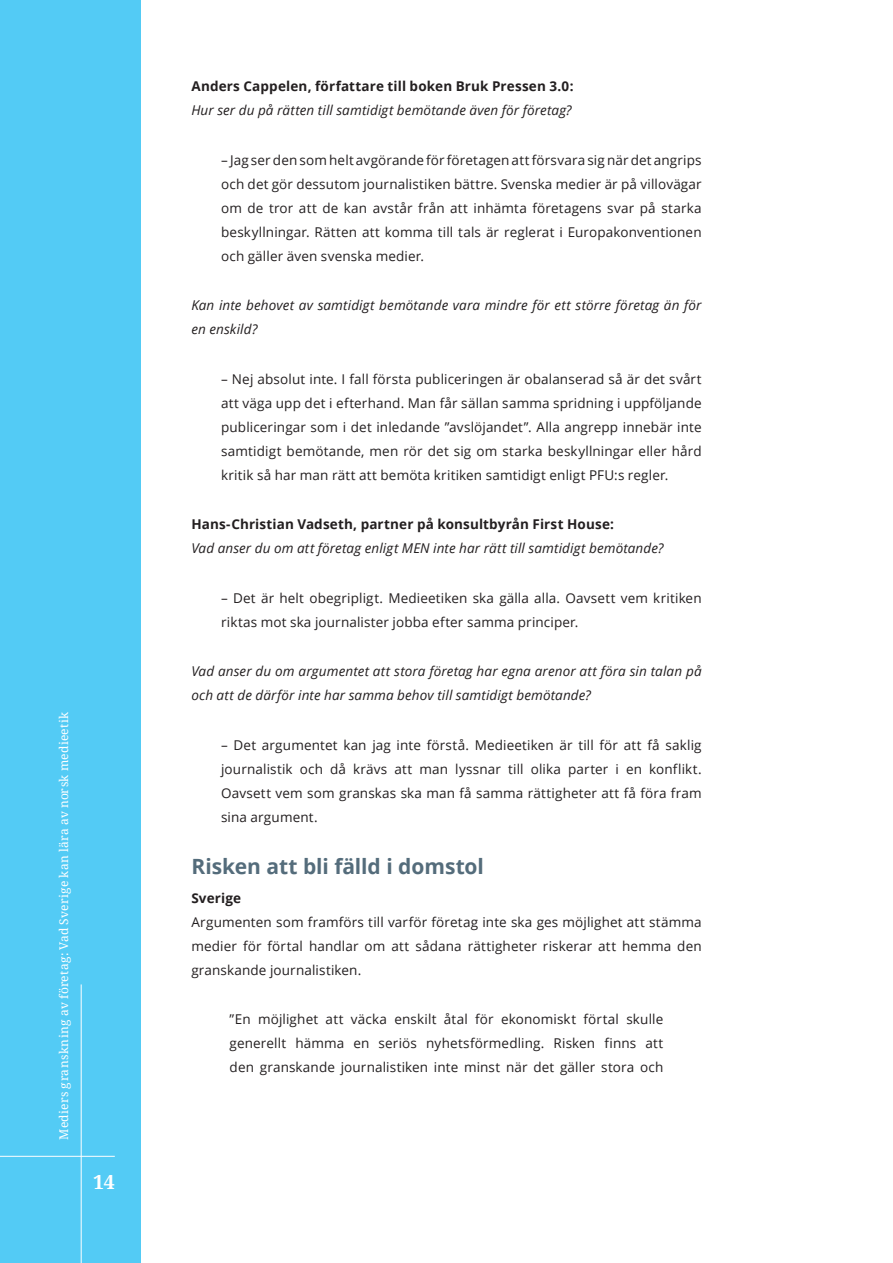
<style>
.page{position:relative;width:893px;height:1263px;background:#fff}
.page>*{position:absolute;margin:0;border:0;box-sizing:border-box;transform-origin:0 0}
.Underrubrik{font:700 21px "Open Sans";letter-spacing:-.005em;color:#546c7b}
.t1{font:700 19.5px "Noto Serif";color:#fff}
.Brödtext{font:13.5px/24px "Open Sans";letter-spacing:.01em;color:#231f20;text-align:justify}
.Brödtext-2{font:italic 13.5px/24px "Open Sans";letter-spacing:.01em;color:#231f20}
.Brödtext_Rubrik{font:700 13.5px "Open Sans";letter-spacing:.01em;color:#231f20}
.t2{font:12px "Noto Serif";letter-spacing:.025em;color:#fff}
</style>
<div class="page">
<div style="left:0;top:0;width:140px;height:1263px;background:#53cbf5"></div>
<hr style="left:81px;top:984px;width:1px;height:279px;background:#fff">
<hr style="left:0;top:1156px;width:115px;height:1px;background:#fff">
<p class="t2" style="left:55px;top:1140px;width:429px;rotate:-90deg">Mediers granskning av företag: Vad Sverige kan lära av norsk medieetik</p>
<h2 class="t1" style="left:93px;top:1168px;width:23px">14</h2>
<p class="Brödtext_Rubrik" style="left:191px;top:77px;width:384px">Anders Cappelen, författare till boken Bruk Pressen 3.0:</p>
<p class="Brödtext-2" style="left:191px;top:98px;width:382px">Hur ser du på rätten till samtidigt bemötande även för företag?</p>
<p class="Brödtext" style="left:221px;top:147px;width:482px">– Jag ser den som helt avgörande för företagen att försvara sig när det angrips och det gör dessutom journalistiken bättre. Svenska medier är på villovägar om de tror att de kan avstår från att inhämta företagens svar på starka beskyllningar. Rätten att komma till tals är reglerat i Europakonventionen och gäller även svenska medier.</p>
<p class="Brödtext-2" style="left:191px;top:293px;width:512px">Kan inte behovet av samtidigt bemötande vara mindre för ett större företag än för en enskild?</p>
<p class="Brödtext" style="left:221px;top:366px;width:482px">– Nej absolut inte. I fall första publiceringen är obalanserad så är det svårt att väga upp det i efterhand. Man får sällan samma spridning i uppföljande publiceringar som i det inledande ”avslöjandet”. Alla angrepp innebär inte samtidigt bemötande, men rör det sig om starka beskyllningar eller hård kritik så har man rätt att bemöta kritiken samtidigt enligt PFU:s regler.</p>
<p class="Brödtext_Rubrik" style="left:191px;top:515px;width:424px">Hans-Christian Vadseth, partner på konsultbyrån First House:</p>
<p class="Brödtext-2" style="left:191px;top:536px;width:474px">Vad anser du om att företag enligt MEN inte har rätt till samtidigt bemötande?</p>
<p class="Brödtext" style="left:221px;top:585px;width:482px">– Det är helt obegripligt. Medieetiken ska gälla alla. Oavsett vem kritiken riktas mot ska journalister jobba efter samma principer.</p>
<p class="Brödtext-2" style="left:191px;top:659px;width:512px">Vad anser du om argumentet att stora företag har egna arenor att föra sin talan på och att de därför inte har samma behov till samtidigt bemötande?</p>
<p class="Brödtext" style="left:221px;top:732px;width:482px">– Det argumentet kan jag inte förstå. Medieetiken är till för att få saklig journalistik och då krävs att man lyssnar till olika parter i en konflikt.<br>Oavsett vem som granskas ska man få samma rättigheter att få föra fram sina argument.</p>
<p class="Underrubrik" style="left:191px;top:852px;width:294px">Risken att bli fälld i domstol</p>
<p class="Brödtext_Rubrik" style="left:191px;top:888px;width:51px">Sverige</p>
<p class="Brödtext" style="left:191px;top:909px;width:512px">Argumenten som framförs till varför företag inte ska ges möjlighet att stämma medier för förtal handlar om att sådana rättigheter riskerar att hemma den granskande journalistiken.</p>
<p class="Brödtext" style="left:230px;top:1007px;width:435px">”En möjlighet att väcka enskilt åtal för ekonomiskt förtal skulle generellt hämma en seriös nyhetsförmedling. Risken finns att den granskande journalistiken inte minst när det gäller stora och</p>
</div>
